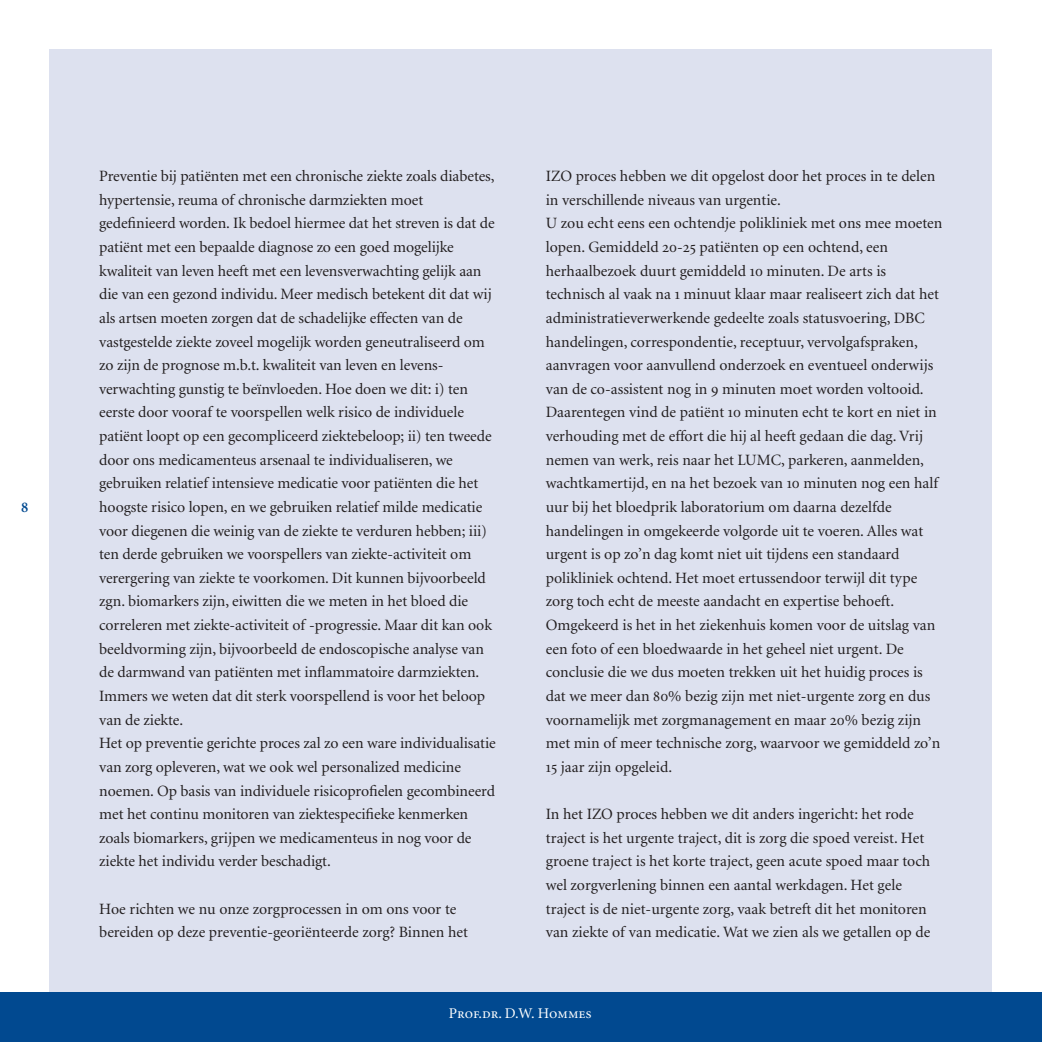
<style>
.page{position:relative;width:1042px;height:1042px;background:#fff}
.page>*{position:absolute;margin:0;border:0;box-sizing:border-box;transform-origin:0 0}
.t1{font:15.75px/23.6px "Minion";letter-spacing:-.005em;color:#231f20}
.t2{font:15.75px "Minion Semibold SC";color:#014990}
.t3{font:14.88px "Minion Regular SC";color:#fff}
.s1{font-family:"Minion Regular SC"}
</style>
<div class="page">
<div style="left:50px;top:50px;width:942px;height:992px;background:#dde1ef"></div>
<div style="left:0;top:992px;width:1042px;height:50px;background:#014990"></div>
<p class="t2" style="left:21px;top:499px;width:9px">8</p>
<p class="t1" style="left:99px;top:165px;width:398px">Preventie bij patiënten met een chronische ziekte zoals diabetes, hypertensie, reuma of chronische darmziekten moet gedefinieerd worden. Ik bedoel hiermee dat het streven is dat de patiënt met een bepaalde diagnose zo een goed mogelijke kwaliteit van leven heeft met een levensverwachting gelijk aan die van een gezond individu. Meer medisch betekent dit dat wij als artsen moeten zorgen dat de schadelijke effecten van de vastgestelde ziekte zoveel mogelijk worden geneutraliseerd om zo zijn de prognose m.b.t. kwaliteit van leven en levens&shy;verwachting gunstig te beïnvloeden. Hoe doen we dit: i) ten eerste door vooraf te voorspellen welk risico de individuele patiënt loopt op een gecompliceerd ziektebeloop; ii) ten tweede door ons medicamenteus arsenaal te individualiseren, we gebruiken relatief intensieve medicatie voor patiënten die het hoogste risico lopen, en we gebruiken relatief milde medicatie voor diegenen die weinig van de ziekte te verduren hebben; iii) ten derde gebruiken we voorspellers van ziekte-activiteit om verergering van ziekte te voorkomen. Dit kunnen bijvoorbeeld zgn. biomarkers zijn, eiwitten die we meten in het bloed die correleren met ziekte-activiteit of -progressie. Maar dit kan ook beeldvorming zijn, bijvoorbeeld de endoscopische analyse van de darmwand van patiënten met inflammatoire darmziekten.<br>Immers we weten dat dit sterk voorspellend is voor het beloop van de ziekte.<br>Het op preventie gerichte proces zal zo een ware individualisatie van zorg opleveren, wat we ook wel personalized medicine noemen. Op basis van individuele risicoprofielen gecombineerd met het continu monitoren van ziektespecifieke kenmerken zoals biomarkers, grijpen we medicamenteus in nog voor de ziekte het individu verder beschadigt.</p>
<p class="t1" style="left:99px;top:897px;width:370px">Hoe richten we nu onze zorgprocessen in om ons voor te bereiden op deze preventie-georiënteerde zorg? Binnen het</p>
<p class="t1" style="left:546px;top:165px;width:398px">IZO proces hebben we dit opgelost door het proces in te delen in verschillende niveaus van urgentie.<br>U zou echt eens een ochtendje polikliniek met ons mee moeten lopen. Gemiddeld <span class="s1">20</span>-<span class="s1">25</span> patiënten op een ochtend, een herhaalbezoek duurt gemiddeld <span class="s1">10</span> minuten. De arts is technisch al vaak na <span class="s1">1</span> minuut klaar maar realiseert zich dat het administratieverwerkende gedeelte zoals statusvoering, DBC handelingen, correspondentie, receptuur, vervolgafspraken, aanvragen voor aanvullend onderzoek en eventueel onderwijs van de co-assistent nog in <span class="s1">9</span> minuten moet worden voltooid.<br>Daarentegen vind de patiënt <span class="s1">10</span> minuten echt te kort en niet in verhouding met de effort die hij al heeft gedaan die dag. Vrij nemen van werk, reis naar het LUMC, parkeren, aanmelden, wachtkamertijd, en na het bezoek van <span class="s1">10</span> minuten nog een half uur bij het bloedprik laboratorium om daarna dezelfde handelingen in omgekeerde volgorde uit te voeren. Alles wat urgent is op zo’n dag komt niet uit tijdens een standaard polikliniek ochtend. Het moet ertussendoor terwijl dit type zorg toch echt de meeste aandacht en expertise behoeft.<br>Omgekeerd is het in het ziekenhuis komen voor de uitslag van een foto of een bloedwaarde in het geheel niet urgent. De conclusie die we dus moeten trekken uit het huidig proces is dat we meer dan <span class="s1">80</span>% bezig zijn met niet-urgente zorg en dus voornamelijk met zorgmanagement en maar <span class="s1">20</span>% bezig zijn met min of meer technische zorg, waarvoor we gemiddeld zo’n <span class="s1">15</span> jaar zijn opgeleid.</p>
<p class="t1" style="left:546px;top:803px;width:386px">In het IZO proces hebben we dit anders ingericht: het rode traject is het urgente traject, dit is zorg die spoed vereist. Het groene traject is het korte traject, geen acute spoed maar toch wel zorgverlening binnen een aantal werkdagen. Het gele traject is de niet-urgente zorg, vaak betreft dit het monitoren van ziekte of van medicatie. Wat we zien als we getallen op de</p>
<p class="t3" style="left:449px;top:1006px;width:144px">Prof.dr. D.W. Hommes</p>
</div>
